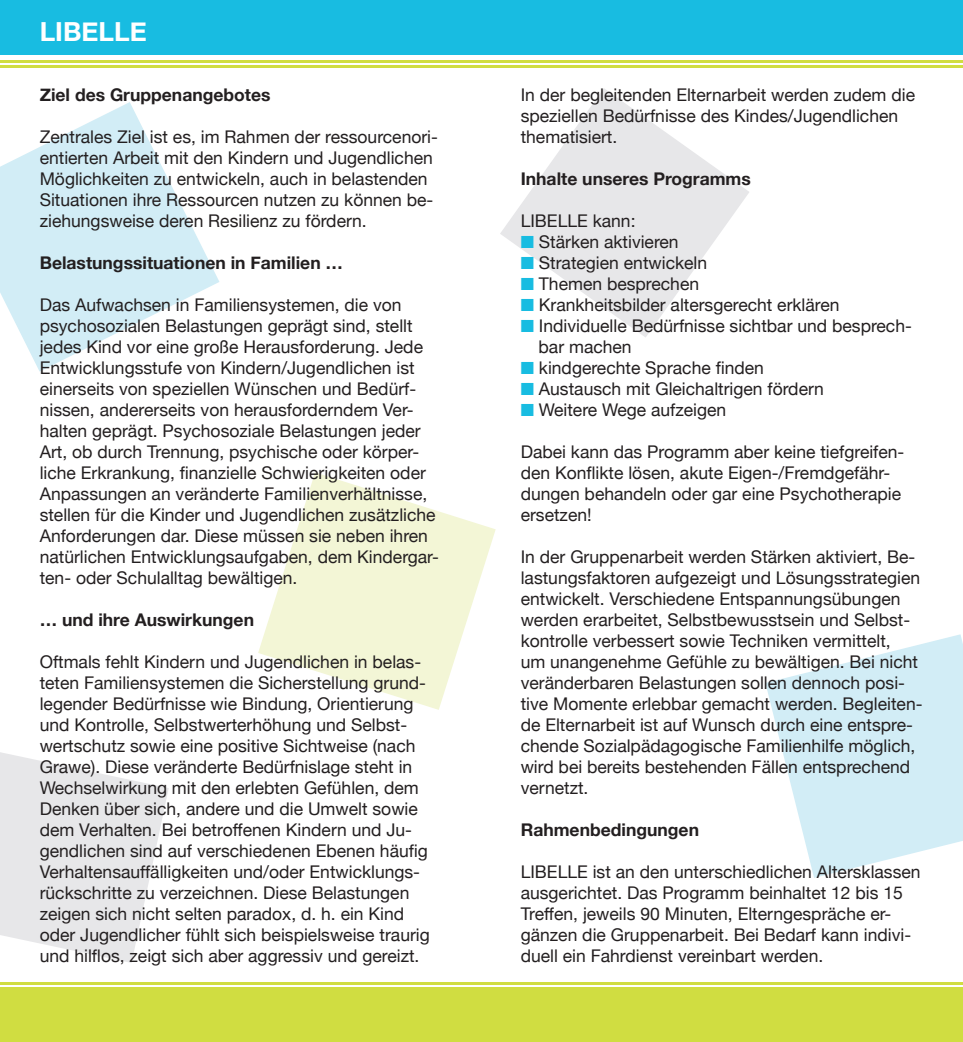
<style>
.page{position:relative;width:963px;height:1042px;background:#fff}
.page>*{position:absolute;margin:0;border:0;box-sizing:border-box;transform-origin:0 0}
.t1{font:700 26.25px "Helvetica Neue";color:#fff}
.t2{font:17.5px/21px "Helvetica Neue";color:#231f20}
.t3{font:700 17.5px "Helvetica Neue";color:#231f20}
.s1{color:#18bce1}
</style>
<div class="page">
<hr style="left:0;top:60px;width:962px;height:2px;background:#d0dd41">
<div style="left:0;top:0;width:962px;height:55px;background:#18bce1"></div>
<hr style="left:0;top:65px;width:962px;height:2px;background:#d0dd41">
<svg style="left:500px;top:88px;width:249px;height:249px;fill:#e7e7e9"></svg>
<svg style="left:765px;top:634px;width:197px;height:244px;fill:#d2edf6"></svg>
<svg style="left:0;top:752px;width:169px;height:211px"></svg>
<svg style="left:0;top:102px;width:219px;height:269px;fill:#d2edf6"></svg>
<svg style="left:258px;top:472px;width:237px;height:238px;fill:#f3f6d6"></svg>
<div style="left:0;top:987px;width:962px;height:55px;background:#d0dd41"></div>
<hr style="left:0;top:982px;width:962px;height:3px;background:#d0dd41">
<p class="t1" style="left:40px;top:15px;width:108px">LIBELLE</p>
<p class="t3" style="left:40px;top:84px;width:232px">Ziel des Gruppenangebotes</p>
<p class="t2" style="left:40px;top:126px;width:400px">Zentrales Ziel ist es, im Rahmen der ressourcenori&shy;entierten Arbeit mit den Kindern und Jugendlichen Möglichkeiten zu entwickeln, auch in belastenden Situationen ihre Ressourcen nutzen zu können be&shy;ziehungsweise deren Resilienz zu fördern.</p>
<p class="t3" style="left:40px;top:252px;width:305px">Belastungssituationen in Familien …</p>
<p class="t2" style="left:40px;top:294px;width:400px">Das Aufwachsen in Familiensystemen, die von psychosozialen Belastungen geprägt sind, stellt jedes Kind vor eine große Herausforderung. Jede Entwicklungsstufe von Kindern/Jugendlichen ist einerseits von speziellen Wünschen und Bedürf&shy;nissen, andererseits von herausforderndem Ver&shy;halten geprägt. Psychosoziale Belastungen jeder Art, ob durch Trennung, psychische oder körper&shy;liche Erkrankung, finanzielle Schwierigkeiten oder Anpassungen an veränderte Familienverhältnisse, stellen für die Kinder und Jugendlichen zusätzliche Anforderungen dar. Diese müssen sie neben ihren natürlichen Entwicklungsaufgaben, dem Kindergar&shy;ten- oder Schulalltag bewältigen.</p>
<p class="t3" style="left:40px;top:609px;width:216px">… und ihre Auswirkungen</p>
<p class="t2" style="left:40px;top:651px;width:391px">Oftmals fehlt Kindern und Jugendlichen in belas&shy;teten Familiensystemen die Sicherstellung grund&shy;legender Bedürfnisse wie Bindung, Orientierung und Kontrolle, Selbstwerterhöhung und Selbst&shy;wertschutz sowie eine positive Sichtweise (nach Grawe). Diese veränderte Bedürfnislage steht in Wechselwirkung mit den erlebten Gefühlen, dem Denken über sich, andere und die Umwelt sowie dem Verhalten. Bei betroffenen Kindern und Ju&shy;gendlichen sind auf verschiedenen Ebenen häufig Verhaltensauffälligkeiten und/oder Entwicklungs&shy;rückschritte zu verzeichnen. Diese Belastungen zeigen sich nicht selten paradox, d. h. ein Kind oder Jugendlicher fühlt sich beispielsweise traurig und hilflos, zeigt sich aber aggressiv und gereizt.</p>
<p class="t2" style="left:520px;top:84px;width:396px">In der begleitenden Elternarbeit werden zudem die speziellen Bedürfnisse des Kindes/Jugendlichen thematisiert.</p>
<p class="t3" style="left:520px;top:168px;width:232px">Inhalte unseres Programms</p>
<p class="t2" style="left:520px;top:210px;width:116px">LIBELLE kann:</p>
<p class="t2" style="left:520px;top:231px;width:159px"><span class="s1">■</span> Stärken aktivieren</p>
<p class="t2" style="left:520px;top:252px;width:188px"><span class="s1">■</span> Strategien entwickeln</p>
<p class="t2" style="left:520px;top:273px;width:180px"><span class="s1">■</span> Themen besprechen</p>
<p class="t2" style="left:520px;top:294px;width:320px"><span class="s1">■</span> Krankheitsbilder altersgerecht erklären</p>
<p class="t2" style="left:538px;top:315px;width:375px;text-indent:-18px"><span class="s1">■</span> Individuelle Bedürfnisse sichtbar und besprech&shy;bar machen</p>
<p class="t2" style="left:520px;top:357px;width:245px"><span class="s1">■</span> kindgerechte Sprache finden</p>
<p class="t2" style="left:520px;top:378px;width:305px"><span class="s1">■</span> Austausch mit Gleichaltrigen fördern</p>
<p class="t2" style="left:520px;top:399px;width:207px"><span class="s1">■</span> Weitere Wege aufzeigen</p>
<p class="t2" style="left:520px;top:441px;width:385px">Dabei kann das Programm aber keine tiefgreifen&shy;den Konflikte lösen, akute Eigen-/Fremdgefähr&shy;dungen behandeln oder gar eine Psychotherapie ersetzen!</p>
<p class="t2" style="left:520px;top:546px;width:403px">In der Gruppenarbeit werden Stärken aktiviert, Be&shy;lastungsfaktoren aufgezeigt und Lösungsstrategien entwickelt. Verschiedene Entspannungsübungen werden erarbeitet, Selbstbewusstsein und Selbst&shy;kontrolle verbessert sowie Techniken vermittelt,<br>um unangenehme Gefühle zu bewältigen. Bei nicht veränderbaren Belastungen sollen dennoch posi&shy;tive Momente erlebbar gemacht werden. Begleiten&shy;de Elternarbeit ist auf Wunsch durch eine entspre&shy;chende Sozialpädagogische Familienhilfe möglich, wird bei bereits bestehenden Fällen entsprechend vernetzt.</p>
<p class="t3" style="left:520px;top:819px;width:180px">Rahmenbedingungen</p>
<p class="t2" style="left:520px;top:861px;width:401px">LIBELLE ist an den unterschiedlichen Altersklassen ausgerichtet. Das Programm beinhaltet 12 bis 15<br>Treffen, jeweils 90 Minuten, Elterngespräche er&shy;gänzen die Gruppenarbeit. Bei Bedarf kann indivi&shy;duell ein Fahrdienst vereinbart werden.</p>
</div>
